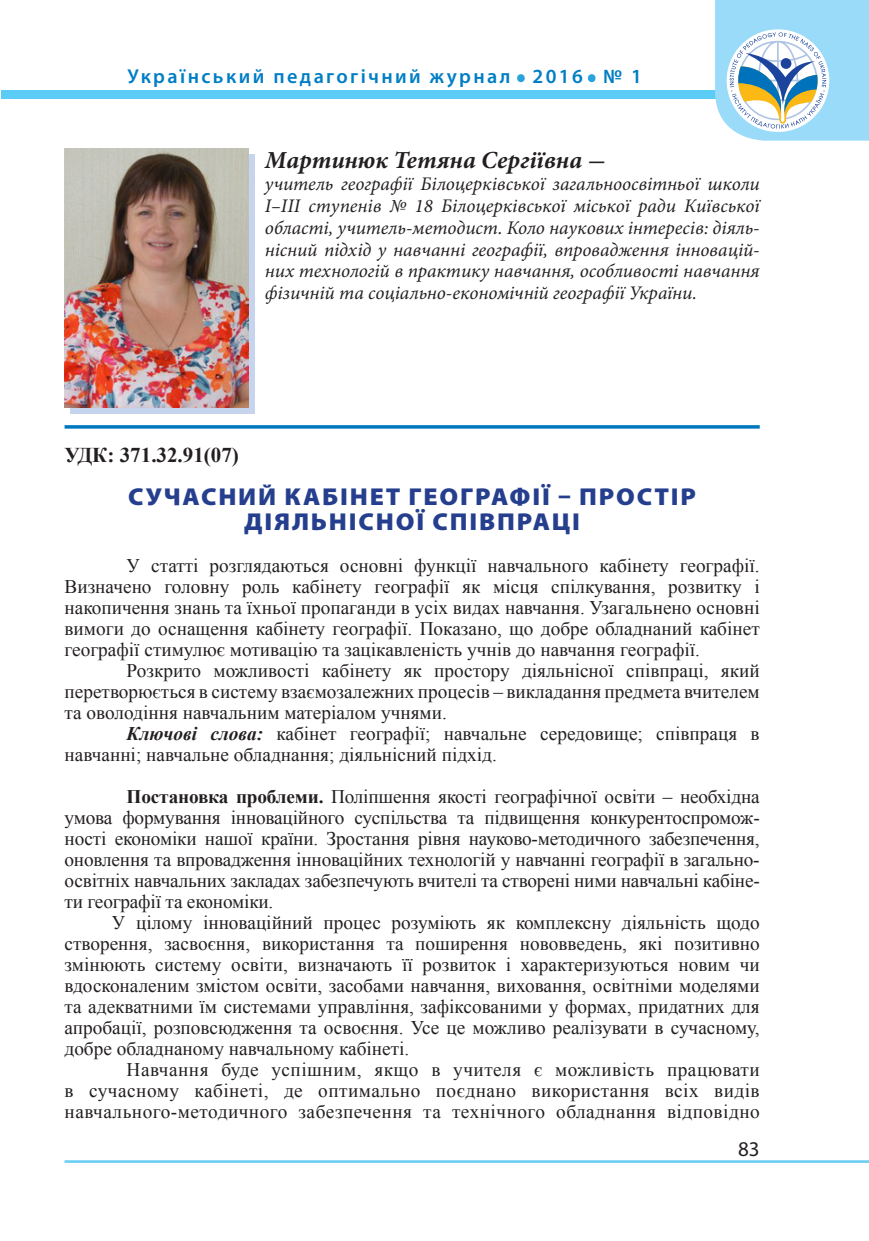
<style>
.page{position:relative;width:869px;height:1241px;background:#fff}
.page>*{position:absolute;margin:0;border:0;box-sizing:border-box;transform-origin:0 0}
.t1{font:600 50.4px "Myriad Pro";color:#2aa2db}
.t2{font:900 24.5px "Myriad Pro";letter-spacing:.07em;color:#253f8e;scale:1.05 1}
.t3{font:italic 700 24.5px "Minion Pro";color:#231f20}
.t4{font:700 21px "Times New Roman";color:#231f20}
.t5{font:21px "Myriad Pro";color:#231f20}
.t6{font:600 20.12px "Myriad Pro";letter-spacing:.12em;color:#007ec5}
.Обычный_wrd_2{font:19.25px/21px "Times New Roman";color:#231f20;text-align:justify}
.t7{font:italic 19.25px/21.9px "Minion Pro";letter-spacing:-.005em;color:#231f20;text-align:justify}
.s1{font-weight:700;font-style:italic}
.s2{font-weight:700}
</style>
<div class="page">
<div style="left:1px;top:90px;width:867px;height:8px;background:#5accf5"></div>
<hr style="left:64px;top:1159px;width:804px;height:3px;background:#6bcff6">
<svg style="left:714px;top:0;width:154px;height:141px"></svg>
<hr style="left:64px;top:425px;width:695px;height:3px;background:#0078c0">
<div style="left:70px;top:154px;width:184px;height:259px;background:#c6d5ed"></div>
<img style="left:64px;top:149px;width:185px;height:258px">
<p class="t6" style="left:127px;top:64px;width:384px">Український педагогічний журнал</p>
<h1 class="t1" style="left:514px;top:33px;width:13px">.</h1>
<p class="t6" style="left:532px;top:64px;width:52px">2016</p>
<h1 class="t1" style="left:585px;top:33px;width:13px">.</h1>
<p class="t6" style="left:603px;top:64px;width:40px">№ 1</p>
<p class="t3" style="left:265px;top:143px;width:342px">Мартинюк Тетяна Сергіївна -</p>
<p class="t7" style="left:265px;top:173px;width:496px">учитель географії Білоцерківської загальноосвітньої школи І–ІІІ ступенів № 18 Білоцерківської міської ради Київської області, учитель-методист. Коло наукових інтересів: діяль&shy;нісний підхід у навчанні географії, впровадження інновацій&shy;них технологій в практику навчання, особливості навчання фізичній та соціально-економічній географії України.</p>
<p class="t4" style="left:64px;top:440px;width:176px">УДК: 371.32.91(07)</p>
<p class="t2" style="left:128px;top:480px;width:542px">СУЧАСНИЙ КАБІНЕТ ГЕОГРАФІЇ – ПРОСТІР</p>
<p class="t2" style="left:244px;top:505px;width:321px">ДІЯЛЬНІСНОЇ СПІВПРАЦІ</p>
<p class="Обычный_wrd_2" style="left:64px;top:554px;width:696px;text-indent:62px">У статті розглядаються основні функції навчального кабінету географії.<br>Визначено головну роль кабінету географії як місця спілкування, розвитку і накопичення знань та їхньої пропаганди в усіх видах навчання. Узагальнено основні вимоги до оснащення кабінету географії. Показано, що добре обладнаний кабінет географії стимулює мотивацію та зацікавленість учнів до навчання географії.</p>
<p class="Обычный_wrd_2" style="left:64px;top:659px;width:696px;text-indent:62px">Розкрито можливості кабінету як простору діяльнісної співпраці, який перетворюється в систему взаємозалежних процесів – викладання предмета вчителем та оволодіння навчальним матеріалом учнями.</p>
<p class="Обычный_wrd_2" style="left:64px;top:722px;width:696px;text-indent:62px"><span class="s1">Ключові слова:</span> кабінет географії; навчальне середовище; співпраця в навчанні; навчальне обладнання; діяльнісний підхід.</p>
<p class="Обычный_wrd_2" style="left:64px;top:785px;width:696px;text-indent:62px"><span class="s2">Постановка проблеми.</span> Поліпшення якості географічної освіти – необхідна умова формування інноваційного суспільства та підвищення конкурентоспромож&shy;ності економіки нашої країни. Зростання рівня науково-методичного забезпечення, оновлення та впровадження інноваційних технологій у навчанні географії в загально&shy;освітніх навчальних закладах забезпечують вчителі та створені ними навчальні кабіне&shy;ти географії та економіки.</p>
<p class="Обычный_wrd_2" style="left:64px;top:911px;width:696px;text-indent:47px">У цілому інноваційний процес розуміють як комплексну діяльність щодо створення, засвоєння, використання та поширення нововведень, які позитивно змінюють систему освіти, визначають її розвиток і характеризуються новим чи вдосконаленим змістом освіти, засобами навчання, виховання, освітніми моделями та адекватними їм системами управління, зафіксованими у формах, придатних для апробації, розповсюдження та освоєння. Усе це можливо реалізувати в сучасному, добре обладнаному навчальному кабінеті.</p>
<p class="Обычный_wrd_2" style="left:64px;top:1058px;width:696px;text-indent:62px">Навчання буде успішним, якщо в учителя є можливість працювати в сучасному кабінеті, де оптимально поєднано використання всіх видів навчального-методичного забезпечення та технічного обладнання відповідно</p>
<p class="t5" style="left:737px;top:1135px;width:23px">83</p>
</div>
